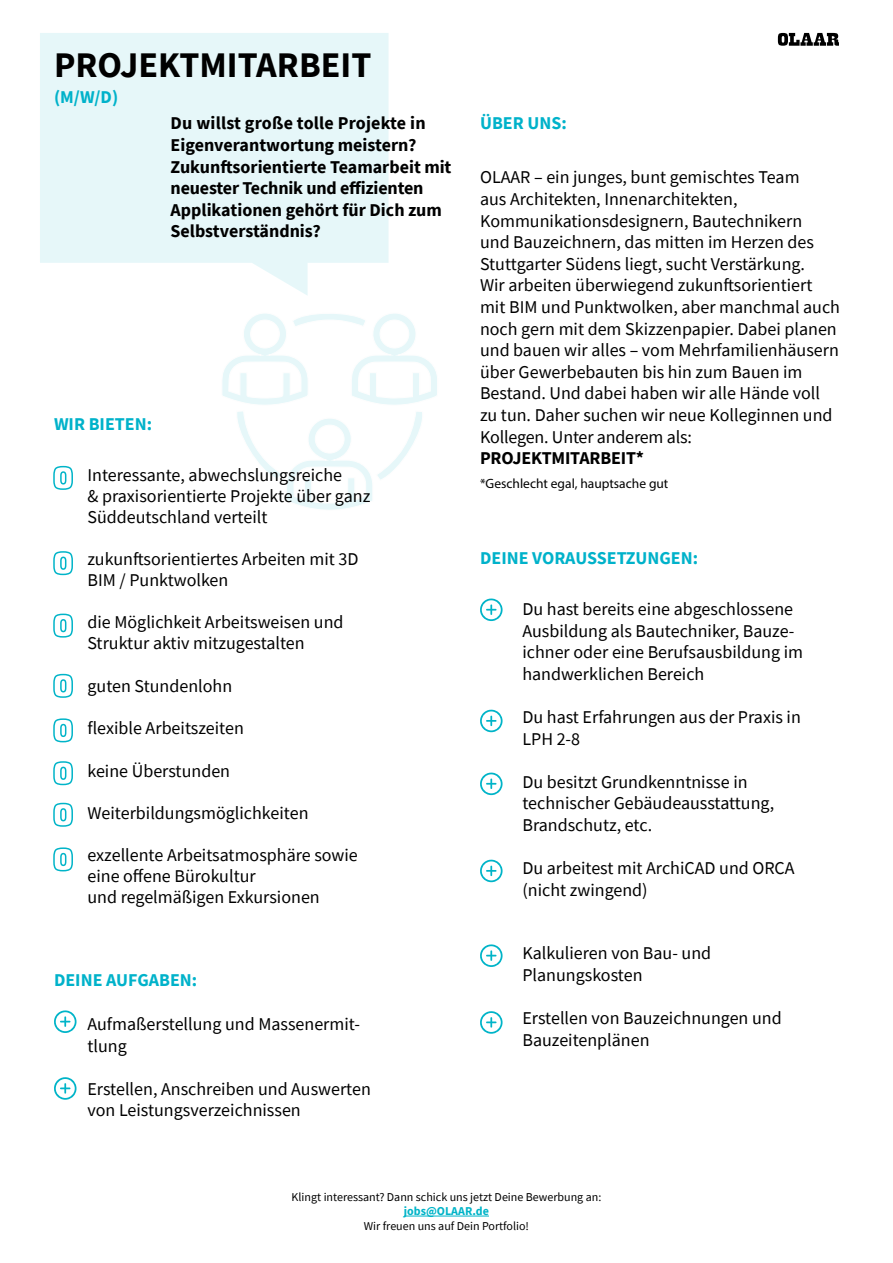
<style>
.page{position:relative;width:893px;height:1263px;background:#fff}
.page>*{position:absolute;margin:0;border:0;box-sizing:border-box;transform-origin:0 0}
.t1{font:700 36px "Source Sans Pro";color:#000}
.t2{font:18px/21.6px "Source Sans Pro";color:#000}
.t3{font:700 18px/21.6px "Source Sans Pro";color:#000}
.t4{font:700 18px "Source Sans Pro";color:#00b2ca}
.t5{font:13.5px "Myriad Pro";color:#000}
.t6{font:12px "Source Sans Pro";color:#000}
.t7{font:700 12px "Source Sans Pro";color:#00b4c8}
</style>
<div class="page">
<svg style="left:40px;top:33px;width:349px;height:262px;background:#e8f7f9"></svg>
<hr style="left:404px;top:1216px;width:85px;height:1px;background:#00b4c8">
<svg style="left:778px;top:33px;width:61px;height:13px"></svg>
<svg style="left:222px;top:313px;width:215px;height:197px"></svg>
<svg style="left:53px;top:465px;width:20px;height:25px"></svg>
<svg style="left:53px;top:551px;width:20px;height:25px"></svg>
<svg style="left:53px;top:613px;width:20px;height:25px"></svg>
<svg style="left:53px;top:673px;width:20px;height:25px"></svg>
<svg style="left:53px;top:718px;width:20px;height:25px"></svg>
<svg style="left:53px;top:761px;width:20px;height:25px"></svg>
<svg style="left:53px;top:802px;width:20px;height:25px"></svg>
<svg style="left:53px;top:847px;width:20px;height:25px"></svg>
<svg style="left:480px;top:598px;width:22px;height:23px"></svg>
<svg style="left:480px;top:709px;width:22px;height:23px"></svg>
<svg style="left:480px;top:772px;width:22px;height:23px"></svg>
<svg style="left:480px;top:859px;width:22px;height:23px"></svg>
<svg style="left:480px;top:944px;width:22px;height:23px"></svg>
<svg style="left:54px;top:1010px;width:22px;height:23px"></svg>
<svg style="left:480px;top:1011px;width:22px;height:23px"></svg>
<svg style="left:54px;top:1077px;width:22px;height:23px"></svg>
<h1 class="t1" style="left:54px;top:41px;width:319px">PROJEKTMITARBEIT</h1>
<p class="t3" style="left:171px;top:112px;width:282px">Du willst große tolle Projekte in<br>Eigenverantwortung meistern?<br>Zukunftsorientierte Teamarbeit mit neuester Technik und effizienten<br>Applikationen gehört für Dich zum<br>Selbstverständnis?</p>
<p class="t4" style="left:480px;top:111px;width:88px">ÜBER UNS:</p>
<p class="t4" style="left:54px;top:85px;width:66px">(M/W/D)</p>
<p class="t2" style="left:480px;top:167px;width:362px">OLAAR – ein junges, bunt gemischtes Team<br>aus Architekten, Innenarchitekten, Kommunikationsdesignern, Bautechnikern<br>und Bauzeichnern, das mitten im Herzen des Stuttgarter Südens liegt, sucht Verstärkung.<br>Wir arbeiten überwiegend zukunftsorientiert mit BIM und Punktwolken, aber manchmal auch noch gern mit dem Skizzenpapier. Dabei planen und bauen wir alles – vom Mehrfamilienhäusern über Gewerbebauten bis hin zum Bauen im Bestand. Und dabei haben wir alle Hände voll zu tun. Daher suchen wir neue Kolleginnen und Kollegen. Unter anderem als:</p>
<p class="t3" style="left:480px;top:447px;width:166px">PROJEKTMITARBEIT*</p>
<p class="t5" style="left:480px;top:475px;width:190px">*Geschlecht egal, hauptsache gut</p>
<p class="t4" style="left:54px;top:411px;width:100px">WIR BIETEN:</p>
<p class="t2" style="left:87px;top:464px;width:284px;line-height:21px">Interessante, abwechslungsreiche<br>&amp; praxisorientierte Projekte über ganz<br>Süddeutschland verteilt</p>
<p class="t2" style="left:87px;top:548px;width:273px;line-height:21px">zukunftsorientiertes Arbeiten mit 3D<br>BIM / Punktwolken</p>
<p class="t2" style="left:87px;top:611px;width:258px;line-height:21px">die Möglichkeit Arbeitsweisen und<br>Struktur aktiv mitzugestalten</p>
<p class="t2" style="left:87px;top:675px;width:146px">guten Stundenlohn</p>
<p class="t2" style="left:87px;top:717px;width:158px">flexible Arbeitszeiten</p>
<p class="t2" style="left:87px;top:760px;width:144px">keine Überstunden</p>
<p class="t2" style="left:87px;top:802px;width:223px">Weiterbildungsmöglichkeiten</p>
<p class="t2" style="left:87px;top:845px;width:272px;line-height:21px">exzellente Arbeitsatmosphäre sowie eine offene Bürokultur<br>und regelmäßigen Exkursionen</p>
<p class="t4" style="left:480px;top:545px;width:220px">DEINE VORAUSSETZUNGEN:</p>
<p class="t2" style="left:522px;top:598px;width:282px">Du hast bereits eine abgeschlossene Ausbildung als Bautechniker, Bauze&shy;ichner oder eine Berufsausbildung im handwerklichen Bereich</p>
<p class="t2" style="left:522px;top:706px;width:280px">Du hast Erfahrungen aus der Praxis in<br>LPH 2-8</p>
<p class="t2" style="left:522px;top:771px;width:253px">Du besitzt Grundkenntnisse in technischer Gebäudeausstattung,<br>Brandschutz, etc.</p>
<p class="t2" style="left:522px;top:857px;width:274px">Du arbeitest mit ArchiCAD und ORCA (nicht zwingend)</p>
<p class="t4" style="left:54px;top:967px;width:145px">DEINE AUFGABEN:</p>
<p class="t2" style="left:87px;top:1013px;width:274px">Aufmaßerstellung und Massenermit&shy;tlung</p>
<p class="t2" style="left:87px;top:1078px;width:285px">Erstellen, Anschreiben und Auswerten von Leistungsverzeichnissen</p>
<p class="t2" style="left:522px;top:942px;width:190px">Kalkulieren von Bau- und<br>Planungskosten</p>
<p class="t2" style="left:522px;top:1007px;width:261px">Erstellen von Bauzeichnungen und<br>Bauzeitenplänen</p>
<p class="t6" style="left:292px;top:1189px;width:311px">Klingt interessant? Dann schick uns jetzt Deine Bewerbung an:</p>
<p class="t7" style="left:404px;top:1203px;width:86px">jobs@OLAAR.de</p>
<p class="t6" style="left:364px;top:1218px;width:167px">Wir freuen uns auf Dein Portfolio!</p>
</div>
